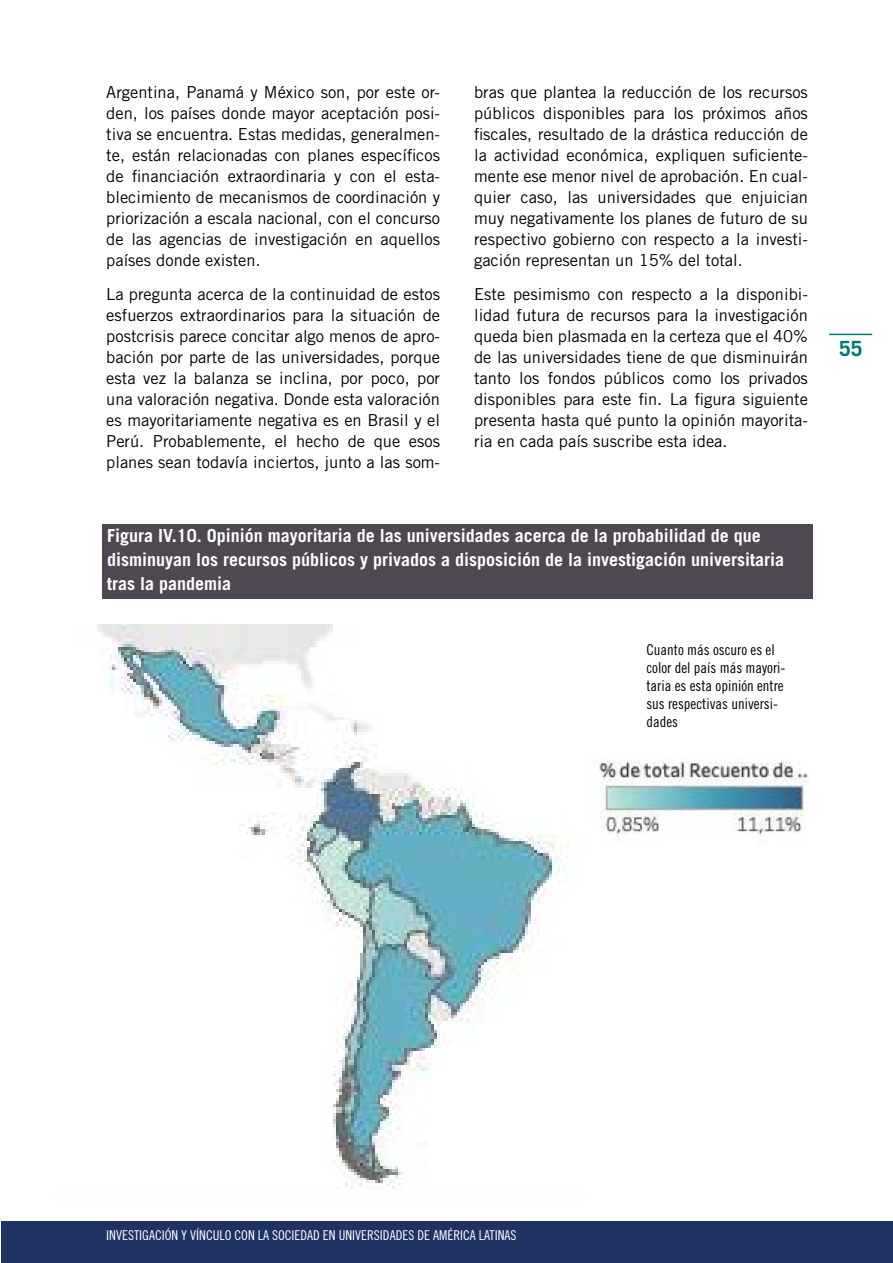
<style>
.page{position:relative;width:893px;height:1263px;background:#fff}
.page>*{position:absolute;margin:0;border:0;box-sizing:border-box;transform-origin:0 0}
.t1{font:700 21px "Trade Gothic";color:#007772}
.t2{font:700 18px/24px "Trade Gothic";color:#fff}
.t3{font:16.5px/21px "Trade Gothic";color:#000;text-align:justify}
.t4{font:15px/18px "Trade Gothic Cond Eighteen";color:#000}
.t5{font:13.5px "Trade Gothic Cond Eighteen";color:#fff}
</style>
<div class="page">
<div style="left:1px;top:1221px;width:892px;height:42px;background:#1f3262"></div>
<hr style="left:829px;top:334px;width:43px;height:1px;background:#007772">
<div style="left:103px;top:524px;width:710px;height:75px;background:#4e4853"></div>
<img style="left:97px;top:625px;width:472px;height:564px">
<img style="left:599px;top:761px;width:210px;height:79px">
<p class="t3" style="left:106px;top:81px;width:335px">Argentina, Panamá y México son, por este or&shy;den, los países donde mayor aceptación posi&shy;tiva se encuentra. Estas medidas, generalmen&shy;te, están relacionadas con planes específicos de financiación extraordinaria y con el esta&shy;blecimiento de mecanismos de coordinación y priorización a escala nacional, con el concurso de las agencias de investigación en aquellos países donde existen.</p>
<p class="t3" style="left:106px;top:283px;width:335px">La pregunta acerca de la continuidad de estos esfuerzos extraordinarios para la situación de postcrisis parece concitar algo menos de apro&shy;bación por parte de las universidades, porque esta vez la balanza se inclina, por poco, por una valoración negativa. Donde esta valoración es mayoritariamente negativa es en Brasil y el Perú. Probablemente, el hecho de que esos planes sean todavía inciertos, junto a las som-</p>
<p class="t3" style="left:474px;top:81px;width:335px">bras que plantea la reducción de los recursos públicos disponibles para los próximos años fiscales, resultado de la drástica reducción de la actividad económica, expliquen suficiente&shy;mente ese menor nivel de aprobación. En cual&shy;quier caso, las universidades que enjuician muy negativamente los planes de futuro de su respectivo gobierno con respecto a la investi&shy;gación representan un 15% del total.</p>
<p class="t3" style="left:474px;top:283px;width:335px">Este pesimismo con respecto a la disponibi&shy;lidad futura de recursos para la investigación queda bien plasmada en la certeza que el 40% de las universidades tiene de que disminuirán tanto los fondos públicos como los privados disponibles para este fin. La figura siguiente presenta hasta qué punto la opinión mayorita&shy;ria en cada país suscribe esta idea.</p>
<p class="t2" style="left:107px;top:524px;width:678px">Figura IV.10. Opinión mayoritaria de las universidades acerca de la probabilidad de que disminuyan los recursos públicos y privados a disposición de la investigación universitaria tras la pandemia</p>
<p class="t4" style="left:646px;top:641px;width:141px">Cuanto más oscuro es el color del país más mayori&shy;taria es esta opinión entre sus respectivas universi&shy;dades</p>
<p class="t1" style="left:839px;top:336px;width:25px">55</p>
<p class="t5" style="left:106px;top:1227px;width:412px">INVESTIGACIÓN Y VÍNCULO CON LA SOCIEDAD EN UNIVERSIDADES DE AMÉRICA LATINAS</p>
</div>
